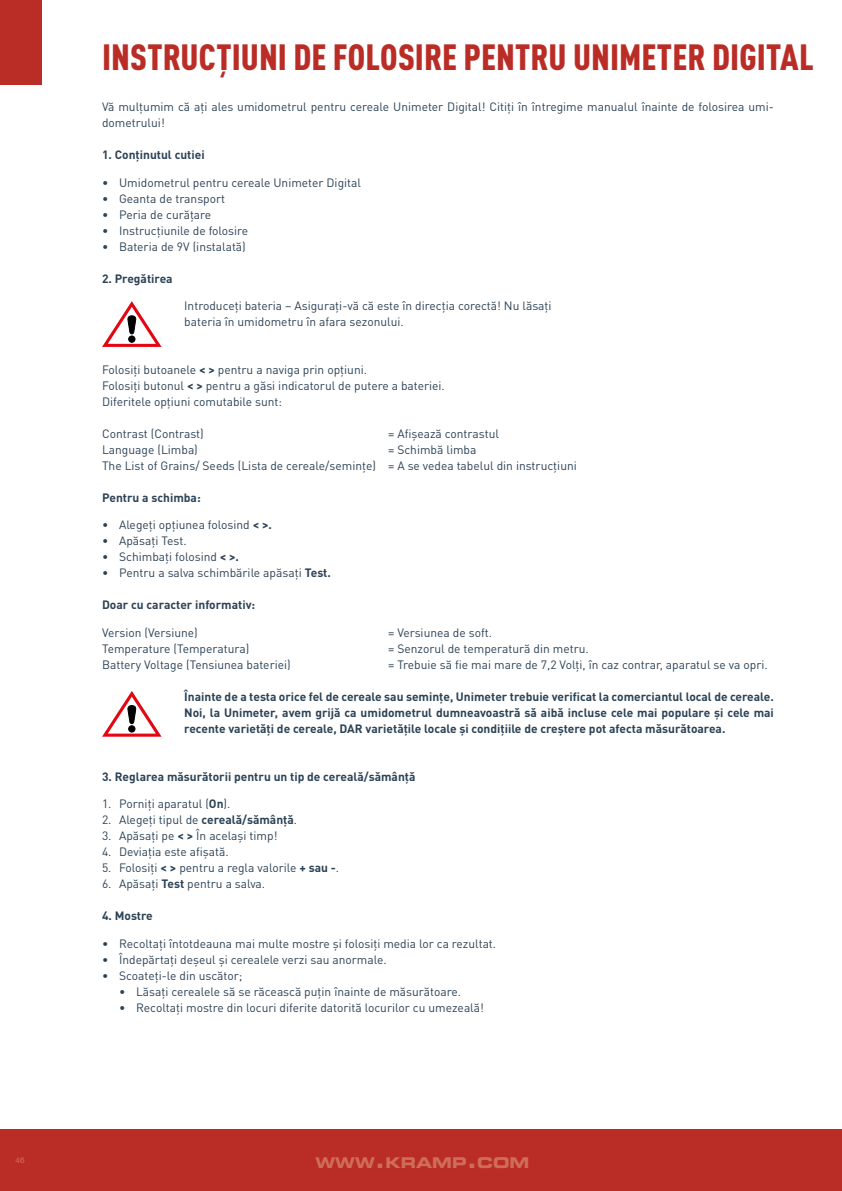
<style>
.page{position:relative;width:842px;height:1191px;background:#fff}
.page>*{position:absolute;margin:0;border:0;box-sizing:border-box;transform-origin:0 0}
.t1{font:900 condensed 36px "DIN Pro";letter-spacing:.005em;color:#ba2d26}
.t2{font:14.8px "Eurostile LT Std Bold Ex 2";color:#d06d5a}
.t3{font:12px/16px "DIN Pro";color:#2c4255}
.t4{font:700 12px/16px "DIN Pro";color:#2c4255;text-align:justify}
.t5{font:8.2px "Helvetica";color:#d06d5a}
.s1{font-weight:700}
.s2{font-size:21.2px}
</style>
<div class="page">
<div style="left:0;top:1129px;width:842px;height:62px;background:#ba2d26"></div>
<div style="left:0;top:0;width:42px;height:85px;background:#ba2d26"></div>
<svg style="left:102px;top:301px;width:60px;height:46px"></svg>
<div style="left:128px;top:336px;width:7px;height:6px;border:1px solid #000;border-radius:50%"></div>
<svg style="left:102px;top:691px;width:59px;height:45px"></svg>
<div style="left:129px;top:725px;width:6px;height:7px;background:#000;border-radius:50%"></div>
<div style="left:128px;top:725px;width:7px;height:7px;border:1px solid #000;border-radius:50%"></div>
<h1 class="t1" style="left:102px;top:29px;width:713px">INSTRUCȚIUNI DE FOLOSIRE PENTRU UNIMETER DIGITAL</h1>
<p class="t3" style="left:102px;top:98px;width:673px">Vă mulțumim că ați ales umidometrul pentru cereale Unimeter Digital! Citiți în întregime manualul înainte de folosirea umi&shy;dometrului!</p>
<p class="t4" style="left:102px;top:146px;width:104px">1. Conținutul cutiei</p>
<p class="t3" style="left:102px;top:174px;width:260px">• Umidometrul pentru cereale Unimeter Digital</p>
<p class="t3" style="left:102px;top:190px;width:125px">• Geanta de transport</p>
<p class="t3" style="left:102px;top:206px;width:111px">• Peria de curățare</p>
<p class="t3" style="left:102px;top:222px;width:148px">• Instrucțiunile de folosire</p>
<p class="t3" style="left:102px;top:238px;width:145px">• Bateria de 9V (instalată)</p>
<p class="t4" style="left:102px;top:270px;width:72px">2. Pregătirea</p>
<p class="t3" style="left:184px;top:297px;width:369px">Introduceți bateria – Asigurați-vă că este în direcția corectă! Nu lăsați bateria în umidometru în afara sezonului.</p>
<p class="t3" style="left:102px;top:361px;width:344px">Folosiți butoanele <span class="s1">&lt; &gt;</span> pentru a naviga prin opțiuni.<br>Folosiți butonul <span class="s1">&lt; &gt;</span> pentru a găsi indicatorul de putere a bateriei.<br>Diferitele opțiuni comutabile sunt:</p>
<p class="t3" style="left:102px;top:425px;width:103px">Contrast (Contrast)</p>
<p class="t3" style="left:388px;top:425px;width:112px">= Afișează contrastul</p>
<p class="t3" style="left:102px;top:441px;width:97px">Language (Limba)</p>
<p class="t3" style="left:102px;top:441px;width:476px;text-indent:286px">= Schimbă limba<br>The List of Grains/ Seeds (Lista de cereale/semințe) = A se vedea tabelul din instrucțiuni</p>
<p class="t4" style="left:102px;top:489px;width:100px">Pentru a schimba:</p>
<p class="t3" style="left:102px;top:516px;width:171px">• Alegeți opțiunea folosind <span class="s1">&lt; &gt;.</span></p>
<p class="t3" style="left:102px;top:532px;width:86px">• Apăsați Test.</p>
<p class="t3" style="left:102px;top:548px;width:139px">• Schimbați folosind <span class="s1">&lt; &gt;.</span></p>
<p class="t3" style="left:102px;top:564px;width:230px">• Pentru a salva schimbările apăsați <span class="s1">Test.</span></p>
<p class="t4" style="left:102px;top:596px;width:155px">Doar cu caracter informativ:</p>
<p class="t3" style="left:102px;top:624px;width:97px">Version (Versiune)</p>
<p class="t3" style="left:388px;top:624px;width:105px">= Versiunea de soft.</p>
<p class="t3" style="left:102px;top:640px;width:149px">Temperature (Temperatura)</p>
<p class="t3" style="left:388px;top:640px;width:202px">= Senzorul de temperatură din metru.</p>
<p class="t3" style="left:102px;top:656px;width:190px">Battery Voltage (Tensiunea bateriei)</p>
<p class="t3" style="left:388px;top:656px;width:381px">= Trebuie să fie mai mare de 7,2 Volți, în caz contrar, aparatul se va opri.</p>
<p class="t4" style="left:184px;top:688px;width:591px">Înainte de a testa orice fel de cereale sau semințe, Unimeter trebuie verificat la comerciantul local de cereale.<br>Noi, la Unimeter, avem grijă ca umidometrul dumneavoastră să aibă incluse cele mai populare și cele mai recente varietăți de cereale, DAR varietățile locale și condițiile de creștere pot afecta măsurătoarea.</p>
<p class="t4" style="left:102px;top:768px;width:315px">3. Reglarea măsurătorii pentru un tip de cereală/sămânță</p>
<p class="t3" style="left:102px;top:795px;width:130px">1. Porniți aparatul (<span class="s1">On</span>).</p>
<p class="t3" style="left:102px;top:811px;width:196px">2. Alegeți tipul de <span class="s1">cereală/sămânță</span>.</p>
<p class="t3" style="left:102px;top:827px;width:177px">3. Apăsați pe <span class="s1">&lt; &gt;</span> În același timp!</p>
<p class="t3" style="left:102px;top:843px;width:128px">4. Deviația este afișată.</p>
<p class="t3" style="left:102px;top:859px;width:239px">5. Folosiți <span class="s1">&lt; &gt;</span> pentru a regla valorile <span class="s1">+ sau -</span>.</p>
<p class="t3" style="left:102px;top:875px;width:165px">6. Apăsați <span class="s1">Test</span> pentru a salva.</p>
<p class="t4" style="left:102px;top:907px;width:52px">4. Mostre</p>
<p class="t3" style="left:102px;top:934px;width:396px">• Recoltați întotdeauna mai multe mostre și folosiți media lor ca rezultat.</p>
<p class="t3" style="left:102px;top:950px;width:286px">• Îndepărtați deşeul și cerealele verzi sau anormale.</p>
<p class="t3" style="left:102px;top:966px;width:142px">• Scoateți-le din uscător;</p>
<p class="t3" style="left:119px;top:982px;width:343px">• Lăsați cerealele să se răcească puţin înainte de măsurătoare.</p>
<p class="t3" style="left:119px;top:998px;width:366px">• Recoltați mostre din locuri diferite datorită locurilor cu umezeală!</p>
<p class="t5" style="left:16px;top:1155px;width:11px">46</p>
<p class="t2" style="left:315px;top:1152px;width:215px">WWW<span class="s2">.</span>KRAMP<span class="s2">.</span>COM</p>
</div>
